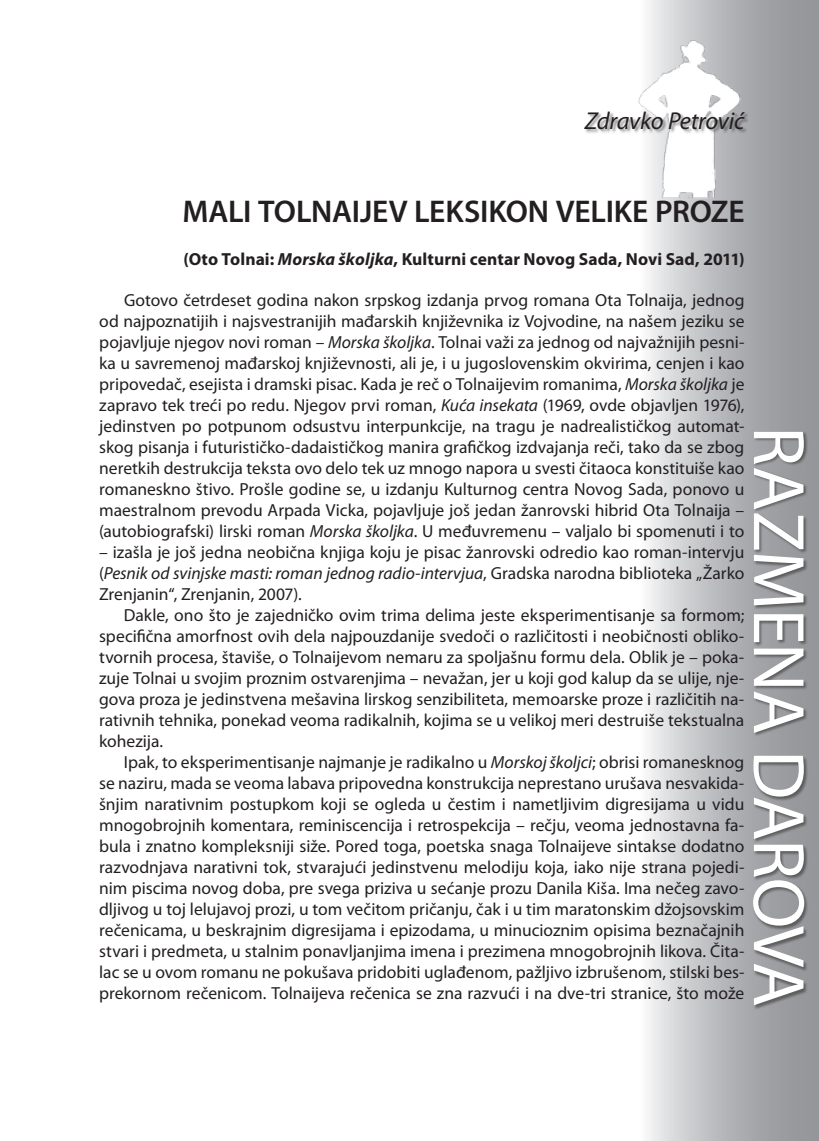
<style>
.page{position:relative;width:819px;height:1141px;background:#fff}
.page>*{position:absolute;margin:0;border:0;box-sizing:border-box;transform-origin:0 0}
.t1{font:73.5px "Myriad Pro";color:#fff}
.t2{font:600 31.5px "Myriad Pro";letter-spacing:-.005em;color:#231f20}
.t3{font:italic 24.5px "Myriad Pro";letter-spacing:-.015em;color:#231f20}
.t4{font:17.5px/21px "Myriad Pro";color:#231f20;text-align:justify}
.t5{font:700 17.5px "Myriad Pro";letter-spacing:.005em;color:#231f20}
.s1{font-style:italic}
</style>
<div class="page">
<div style="left:640px;top:0;width:179px;height:1141px;background:linear-gradient(to right,#ededef,#85878b)"></div>
<img style="left:638px;top:30px;width:111px;height:178px">
<div style="left:752px;top:431px;width:67px;height:710px;background:#231f20;opacity:.5"></div>
<div style="left:584px;top:111px;width:235px;height:40px;background:#231f20;opacity:.5"></div>
<h3 class="t3" style="left:584px;top:108px;width:161px">Zdravko Petrović</h3>
<h2 class="t2" style="left:182px;top:194px;width:563px">MALI TOLNAIJEV LEKSIKON VELIKE PROZE</h2>
<p class="t5" style="left:183px;top:249px;width:562px">(Oto Tolnai: <span class="s1">Morska školjka</span>, Kulturni centar Novog Sada, Novi Sad, 2011)</p>
<p class="t4" style="left:99px;top:290px;width:647px;text-indent:25px">Gotovo četrdeset godina nakon srpskog izdanja prvog romana Ota Tolnaija, jednog od najpoznatijih i najsvestranijih mađarskih književnika iz Vojvodine, na našem jeziku se pojavljuje njegov novi roman – <span class="s1">Morska školjka</span>. Tolnai važi za jednog od najvažnijih pesni&shy;ka u savremenoj mađarskoj književnosti, ali je, i u jugoslovenskim okvirima, cenjen i kao pripovedač, esejista i dramski pisac. Kada je reč o Tolnaijevim romanima, <span class="s1">Morska školjka</span> je zapravo tek treći po redu. Njegov prvi roman, <span class="s1">Kuća insekata</span> (1969, ovde objavljen 1976), jedinstven po potpunom odsustvu interpunkcije, na tragu je nadrealističkog automat&shy;skog pisanja i futurističko-dadaističkog manira grafičkog izdvajanja reči, tako da se zbog neretkih destrukcija teksta ovo delo tek uz mnogo napora u svesti čitaoca konstituiše kao romaneskno štivo. Prošle godine se, u izdanju Kulturnog centra Novog Sada, ponovo u maestralnom prevodu Arpada Vicka, pojavljuje još jedan žanrovski hibrid Ota Tolnaija – (autobiografski) lirski roman <span class="s1">Morska školjka</span>. U međuvremenu – valjalo bi spomenuti i to</p>
<p class="t4" style="left:99px;top:542px;width:646px">– izašla je još jedna neobična knjiga koju je pisac žanrovski odredio kao roman-intervju (<span class="s1">Pesnik od svinjske masti: roman jednog radio-intervjua</span>, Gradska narodna biblioteka „Žarko Zrenjanin“, Zrenjanin, 2007).</p>
<p class="t4" style="left:99px;top:605px;width:646px;text-indent:25px">Dakle, ono što je zajedničko ovim trima delima jeste eksperimentisanje sa formom; specifična amorfnost ovih dela najpouzdanije svedoči o različitosti i neobičnosti obliko&shy;tvornih procesa, štaviše, o Tolnaijevom nemaru za spoljašnu formu dela. Oblik je – poka&shy;zuje Tolnai u svojim proznim ostvarenjima – nevažan, jer u koji god kalup da se ulije, nje&shy;gova proza je jedinstvena mešavina lirskog senzibiliteta, memoarske proze i različitih na&shy;rativnih tehnika, ponekad veoma radikalnih, kojima se u velikoj meri destruiše tekstualna kohezija.</p>
<p class="t4" style="left:99px;top:752px;width:646px;text-indent:25px">Ipak, to eksperimentisanje najmanje je radikalno u <span class="s1">Morskoj školjci</span>; obrisi romanesknog se naziru, mada se veoma labava pripovedna konstrukcija neprestano urušava nesvakida&shy;šnjim narativnim postupkom koji se ogleda u čestim i nametljivim digresijama u vidu mnogobrojnih komentara, reminiscencija i retrospekcija – rečju, veoma jednostavna fa&shy;bula i znatno kompleksniji siže. Pored toga, poetska snaga Tolnaijeve sintakse dodatno razvodnjava narativni tok, stvarajući jedinstvenu melodiju koja, iako nije strana pojedi&shy;nim piscima novog doba, pre svega priziva u sećanje prozu Danila Kiša. Ima nečeg zavo&shy;dljivog u toj lelujavoj prozi, u tom večitom pričanju, čak i u tim maratonskim džojsovskim rečenicama, u beskrajnim digresijama i epizodama, u minucioznim opisima beznačajnih stvari i predmeta, u stalnim ponavljanjima imena i prezimena mnogobrojnih likova. Čita&shy;lac se u ovom romanu ne pokušava pridobiti uglađenom, pažljivo izbrušenom, stilski bes&shy;prekornom rečenicom. Tolnaijeva rečenica se zna razvući i na dve-tri stranice, što može</p>
<h1 class="t1" style="left:818px;top:426px;width:575px;rotate:90deg">razmena darova</h1>
</div>
